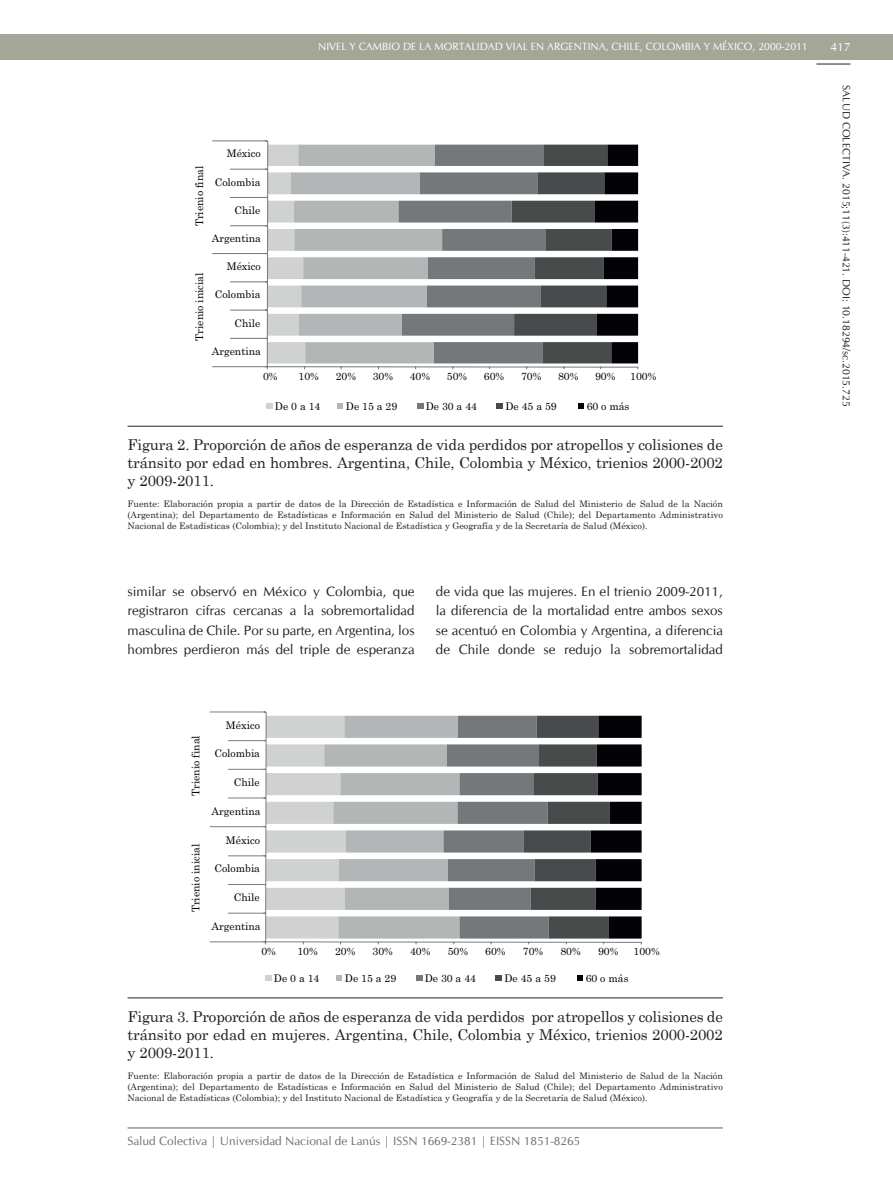
<style>
.page{position:relative;width:893px;height:1191px;background:#fff}
.page>*{position:absolute;margin:0;border:0;box-sizing:border-box;transform-origin:0 0}
.t1{font:15px/18px "Century Schoolbook";letter-spacing:-.01em;color:#231f20;text-align:justify}
.t2{font:13.5px/19.5px "CG Omega";color:#231f20;text-align:justify}
.t3{font:12px "CG Omega";color:#6c6d70}
.t4{font:12px "CG Omega";color:#fff}
.t5{font:10.5px "Century Schoolbook";color:#000001}
.t6{font:10.5px "CG Omega";color:#fff}
.t7{font:10.5px "CG Omega";color:#231f20}
.t8{font:9px/10.8px "Century Schoolbook";color:#231f20;text-align:justify}
</style>
<div class="page">
<div style="left:0;top:34px;width:893px;height:26px;background:#a6a698"></div>
<hr style="left:816px;top:64px;width:34px;height:1px;background:#231f20">
<hr style="left:128px;top:1127px;width:595px;height:1px;background:#939598">
<hr style="left:128px;top:426px;width:595px;height:1px;background:#231f20">
<svg style="left:212px;top:140px;width:427px;height:230px"></svg>
<svg style="left:266px;top:403px;width:6px;height:6px"></svg>
<svg style="left:337px;top:403px;width:6px;height:6px"></svg>
<svg style="left:417px;top:403px;width:6px;height:6px"></svg>
<div style="left:496px;top:403px;width:7px;height:6px;background:#484b4c"></div>
<svg style="left:578px;top:403px;width:6px;height:6px"></svg>
<hr style="left:128px;top:997px;width:595px;height:1px;background:#231f20">
<svg style="left:209px;top:711px;width:433px;height:234px"></svg>
<div style="left:265px;top:975px;width:7px;height:6px;background:#d0d1d1"></div>
<svg style="left:336px;top:975px;width:6px;height:6px"></svg>
<svg style="left:416px;top:975px;width:6px;height:6px"></svg>
<div style="left:495px;top:975px;width:7px;height:6px;background:#484b4c"></div>
<svg style="left:577px;top:975px;width:6px;height:6px"></svg>
<p class="t6" style="left:318px;top:40px;width:7px">Nivel</p>
<p class="t6" style="left:350px;top:40px;width:17px">y cambi</p>
<p class="t6" style="left:391px;top:40px;width:75px">o de la mortalidad</p>
<p class="t6" style="left:506px;top:40px;width:7px">vial</p>
<p class="t6" style="left:531px;top:40px;width:152px">en Arge nti na, Chile, Colombia</p>
<p class="t6" style="left:704px;top:40px;width:105px">y México, 2000-2011</p>
<h3 class="t4" style="left:830px;top:40px;width:21px">417</h3>
<p class="t7" style="left:852px;top:85px;width:323px;rotate:90deg">SALUD COLECTIVA. 2015;11(3):411-421. DOI : 10.18294/sc.2015.725</p>
<p class="t5" style="left:227px;top:145px;width:36px">México</p>
<p class="t5" style="left:190px;top:226px;width:62px;rotate:-90deg">Trienio final</p>
<p class="t5" style="left:215px;top:173px;width:47px">Colombia</p>
<p class="t5" style="left:234px;top:201px;width:27px">Chile</p>
<p class="t5" style="left:212px;top:229px;width:51px">Argentina</p>
<p class="t5" style="left:227px;top:257px;width:36px">México</p>
<p class="t5" style="left:190px;top:341px;width:70px;rotate:-90deg">Trienio inicial</p>
<p class="t5" style="left:215px;top:286px;width:47px">Colombia</p>
<p class="t5" style="left:234px;top:314px;width:27px">Chile</p>
<p class="t5" style="left:212px;top:342px;width:51px">Argentina</p>
<p class="t5" style="left:263px;top:367px;width:16px">0%</p>
<p class="t5" style="left:299px;top:367px;width:22px">10%</p>
<p class="t5" style="left:336px;top:367px;width:22px">20%</p>
<p class="t5" style="left:373px;top:367px;width:22px">30%</p>
<p class="t5" style="left:410px;top:367px;width:22px">40%</p>
<p class="t5" style="left:447px;top:367px;width:22px">50%</p>
<p class="t5" style="left:484px;top:367px;width:22px">60%</p>
<p class="t5" style="left:521px;top:367px;width:22px">70%</p>
<p class="t5" style="left:558px;top:367px;width:22px">80%</p>
<p class="t5" style="left:595px;top:367px;width:22px">90%</p>
<p class="t5" style="left:630px;top:367px;width:28px">100%</p>
<p class="t5" style="left:275px;top:397px;width:47px">De 0 a 14</p>
<p class="t5" style="left:346px;top:397px;width:53px">De 15 a 29</p>
<p class="t5" style="left:426px;top:397px;width:53px">De 30 a 44</p>
<p class="t5" style="left:505px;top:397px;width:53px">De 45 a 59</p>
<p class="t5" style="left:587px;top:397px;width:44px">60 o más</p>
<h1 class="t1" style="left:128px;top:434px;width:597px">Figura 2. Proporción de años de esperanza de vida perdidos por atropellos y colisiones de tránsito por edad en hombres. Argentina, Chile, Colombia y México, trienios 2000-2002 y 2009-2011.</h1>
<p class="t8" style="left:128px;top:498px;width:597px">Fuente: Elaboración propia a partir de datos de la Dirección de Estadística e Información de Salud del Ministerio de Salud de la Nación (Argentina); del Departamento de Estadísticas e Información en Salud del Ministerio de Salud (Chile); del Departamento Administrativo Nacional de Estadísticas (Colombia); y del Instituto Nacional de Estadística y Geografía y de la Secretaría de Salud (México).</p>
<h2 class="t2" style="left:128px;top:581px;width:289px">similar se observó en México y Colombia, que registraron cifras cercanas a la sobremortalidad masculina de Chile. Por su parte, en Argentina, los hombres perdieron más del triple de esperanza</h2>
<h2 class="t2" style="left:436px;top:581px;width:288px">de vida que las mujeres. En el trienio 2009-2011, la diferencia de la mortalidad entre ambos sexos se acentuó en Colombia y Argentina, a diferencia de Chile donde se redujo la sobremortalidad</h2>
<p class="t5" style="left:187px;top:795px;width:62px;rotate:-90deg">Trienio final</p>
<p class="t5" style="left:187px;top:912px;width:70px;rotate:-90deg">Trienio inicial</p>
<p class="t5" style="left:226px;top:716px;width:36px">México</p>
<p class="t5" style="left:214px;top:745px;width:47px">Colombia</p>
<p class="t5" style="left:234px;top:773px;width:27px">Chile</p>
<p class="t5" style="left:212px;top:802px;width:51px">Argentina</p>
<p class="t5" style="left:226px;top:831px;width:36px">México</p>
<p class="t5" style="left:214px;top:859px;width:47px">Colombia</p>
<p class="t5" style="left:234px;top:888px;width:27px">Chile</p>
<p class="t5" style="left:212px;top:917px;width:51px">Argentina</p>
<p class="t5" style="left:261px;top:942px;width:16px">0%</p>
<p class="t5" style="left:297px;top:942px;width:22px">10%</p>
<p class="t5" style="left:335px;top:942px;width:22px">20%</p>
<p class="t5" style="left:373px;top:942px;width:22px">30%</p>
<p class="t5" style="left:410px;top:942px;width:22px">40%</p>
<p class="t5" style="left:448px;top:942px;width:22px">50%</p>
<p class="t5" style="left:485px;top:942px;width:22px">60%</p>
<p class="t5" style="left:523px;top:942px;width:22px">70%</p>
<p class="t5" style="left:560px;top:942px;width:22px">80%</p>
<p class="t5" style="left:598px;top:942px;width:22px">90%</p>
<p class="t5" style="left:634px;top:942px;width:28px">100%</p>
<p class="t5" style="left:274px;top:969px;width:47px">De 0 a 14</p>
<p class="t5" style="left:345px;top:969px;width:53px">De 15 a 29</p>
<p class="t5" style="left:425px;top:969px;width:53px">De 30 a 44</p>
<p class="t5" style="left:504px;top:969px;width:53px">De 45 a 59</p>
<p class="t5" style="left:586px;top:969px;width:44px">60 o más</p>
<h1 class="t1" style="left:128px;top:1006px;width:597px">Figura 3. Proporción de años de esperanza de vida perdidos por atropellos y colisiones de tránsito por edad en mujeres. Argentina, Chile, Colombia y México, trienios 2000-2002 y 2009-2011.</h1>
<p class="t8" style="left:128px;top:1069px;width:597px">Fuente: Elaboración propia a partir de datos de la Dirección de Estadística e Información de Salud del Ministerio de Salud de la Nación (Argentina); del Departamento de Estadísticas e Información en Salud del Ministerio de Salud (Chile); del Departamento Administrativo Nacional de Estadísticas (Colombia); y del Instituto Nacional de Estadística y Geografía y de la Secretaría de Salud (México).</p>
<h3 class="t3" style="left:128px;top:1133px;width:454px">Salud Colectiva | Universidad Nacional de Lanús | ISSN 1669-2381 | EISSN 1851-8265</h3>
</div>
